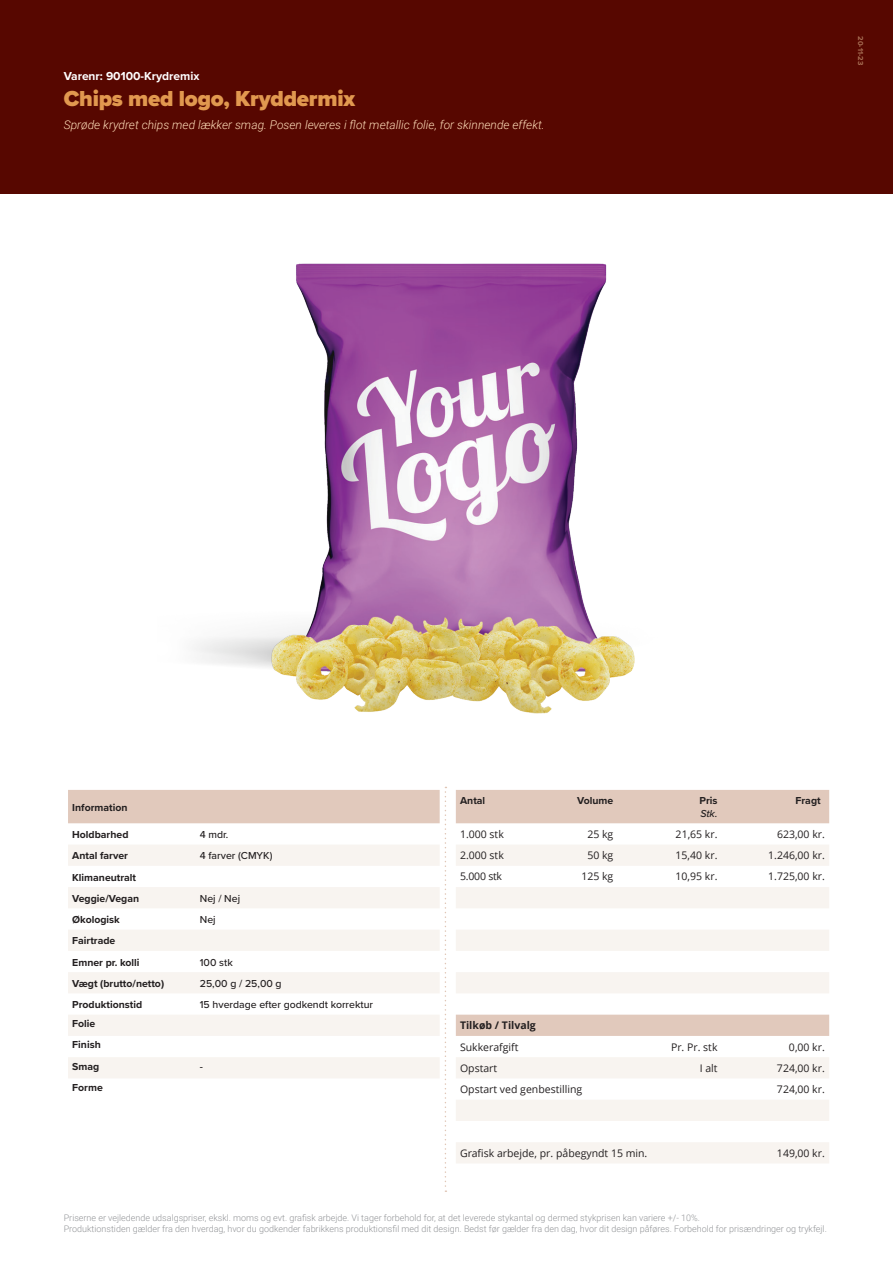
<style>
.page{position:relative;width:893px;height:1263px;background:#fff}
.page>*{position:absolute;margin:0;border:0;box-sizing:border-box;transform-origin:0 0}
.t1{font:900 22.5px "Proxima Nova";letter-spacing:-.01em;color:#e1984f}
.t2{font:italic 300 12px "Roboto";color:#fddbb7}
.t3{font:700 12px "Proxima Nova";color:#fff}
.t4{font:10.5px "Open Sans";color:#231f20}
.t5{font:700 10.5px/21.3px "Proxima Nova";color:#231f20}
.t6{font:500 10.5px "Proxima Nova";color:#231f20}
.t7{font:700 10.5px "Open Sans";color:#231f20}
.t8{font:italic 500 10.5px "Proxima Nova";color:#231f20}
.t9{font:300 9px/10.8px "Roboto";color:#939598}
.t10{font:700 7.5px "Proxima Nova";color:#a66d53}
</style>
<div class="page">
<div style="left:0;top:0;width:893px;height:193px;background:#570700"></div>
<div style="left:456px;top:790px;width:373px;height:34px;background:#e1c9bc"></div>
<svg style="left:456px;top:845px;width:373px;height:318px;fill:#f8f4f0"></svg>
<img style="left:194px;top:263px;width:441px;height:451px">
<svg style="left:68px;top:787px;width:378px;height:405px"></svg>
<h2 class="t3" style="left:64px;top:67px;width:137px">Varenr: 90100-Krydremix</h2>
<h1 class="t1" style="left:64px;top:81px;width:293px">Chips med logo, Kryddermix</h1>
<h2 class="t2" style="left:64px;top:116px;width:482px">Sprøde krydret chips med lækker smag. Posen leveres i flot metallic folie, for skinnende effekt.</h2>
<p class="t10" style="left:866px;top:36px;width:30px;rotate:90deg">20-11-23</p>
<p class="t5" style="left:72px;top:796px;width:57px">Information</p>
<p class="t5" style="left:72px;top:824px;width:58px">Holdbarhed</p>
<p class="t6" style="left:200px;top:827px;width:30px">4 mdr.</p>
<p class="t5" style="left:72px;top:845px;width:57px">Antal farver</p>
<p class="t6" style="left:200px;top:848px;width:74px">4 farver (CMYK)</p>
<p class="t5" style="left:72px;top:866px;width:68px">Klimaneutralt<br>Veggie/Vegan</p>
<p class="t6" style="left:200px;top:890px;width:42px">Nej / Nej</p>
<p class="t5" style="left:72px;top:909px;width:49px">Økologisk</p>
<p class="t6" style="left:200px;top:912px;width:17px">Nej</p>
<p class="t5" style="left:72px;top:930px;width:69px">Fairtrade<br>Emner pr. kolli</p>
<p class="t6" style="left:200px;top:954px;width:34px">100 stk</p>
<p class="t5" style="left:72px;top:972px;width:93px">Vægt (brutto/netto)</p>
<p class="t6" style="left:200px;top:975px;width:83px">25,00 g / 25,00 g</p>
<p class="t5" style="left:72px;top:994px;width:71px">Produktionstid</p>
<p class="t6" style="left:200px;top:997px;width:175px">15 hverdage efter godkendt korrektur</p>
<p class="t5" style="left:72px;top:1013px;width:30px">Folie<br>Finish<br>Smag</p>
<p class="t6" style="left:200px;top:1058px;width:5px">-</p>
<p class="t5" style="left:72px;top:1076px;width:32px">Forme</p>
<p class="t5" style="left:460px;top:790px;width:27px">Antal</p>
<p class="t5" style="left:577px;top:790px;width:38px">Volume</p>
<p class="t5" style="left:700px;top:790px;width:19px">Pris</p>
<p class="t8" style="left:700px;top:806px;width:19px">Stk.</p>
<p class="t5" style="left:795px;top:790px;width:27px">Fragt</p>
<p class="t4" style="left:460px;top:827px;width:45px">1.000 stk</p>
<p class="t4" style="left:587px;top:827px;width:28px">25 kg</p>
<p class="t4" style="left:676px;top:827px;width:43px">21,65 kr.</p>
<p class="t4" style="left:777px;top:827px;width:49px">623,00 kr.</p>
<p class="t4" style="left:460px;top:848px;width:45px">2.000 stk</p>
<p class="t4" style="left:587px;top:848px;width:28px">50 kg</p>
<p class="t4" style="left:676px;top:848px;width:43px">15,40 kr.</p>
<p class="t4" style="left:768px;top:848px;width:58px">1.246,00 kr.</p>
<p class="t4" style="left:460px;top:869px;width:44px">5.000 stk</p>
<p class="t4" style="left:581px;top:869px;width:34px">125 kg</p>
<p class="t4" style="left:676px;top:869px;width:43px">10,95 kr.</p>
<p class="t4" style="left:768px;top:869px;width:58px">1.725,00 kr.</p>
<p class="t7" style="left:460px;top:1018px;width:77px">Tilkøb / Tilvalg</p>
<p class="t4" style="left:460px;top:1039px;width:60px">Sukkerafgift</p>
<p class="t4" style="left:671px;top:1039px;width:48px">Pr. Pr. stk</p>
<p class="t4" style="left:789px;top:1039px;width:37px">0,00 kr.</p>
<p class="t4" style="left:460px;top:1061px;width:39px">Opstart</p>
<p class="t4" style="left:700px;top:1061px;width:19px">I alt</p>
<p class="t4" style="left:777px;top:1061px;width:49px">724,00 kr.</p>
<p class="t4" style="left:460px;top:1082px;width:124px">Opstart ved genbestilling</p>
<p class="t4" style="left:777px;top:1082px;width:49px">724,00 kr.</p>
<p class="t4" style="left:460px;top:1146px;width:189px">Grafisk arbejde, pr. påbegyndt 15 min.</p>
<p class="t4" style="left:777px;top:1146px;width:49px">149,00 kr.</p>
<p class="t9" style="left:64px;top:1212px;width:764px">Priserne er vejledende udsalgspriser, ekskl. moms og evt. grafisk arbejde. Vi tager forbehold for, at det leverede stykantal og dermed stykprisen kan variere +/- 10%.<br>Produktionstiden gælder fra den hverdag, hvor du godkender fabrikkens produktionsfil med dit design. Bedst før gælder fra den dag, hvor dit design påføres. Forbehold for prisændringer og trykfejl.</p>
</div>
